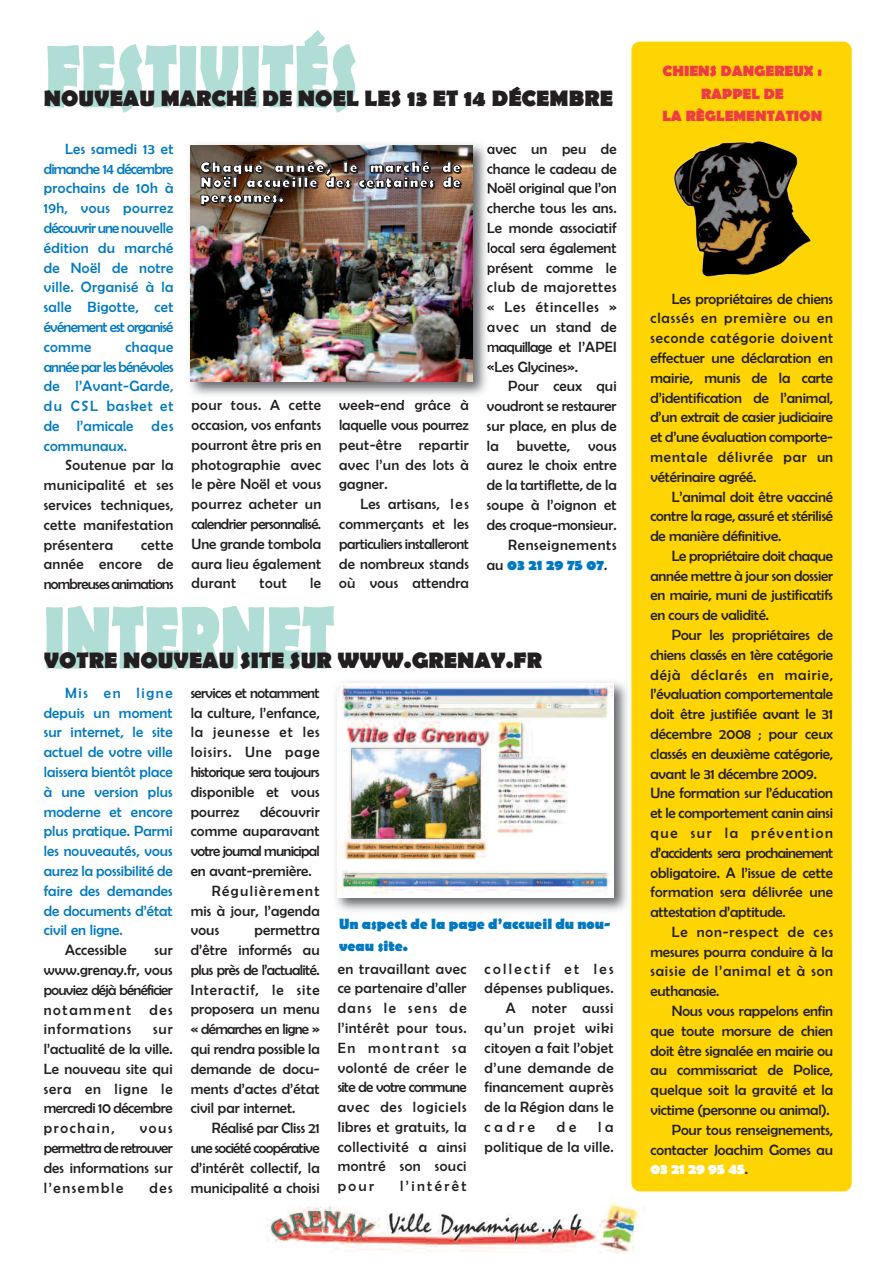
<style>
.page{position:relative;width:893px;height:1263px;background:#fff}
.page>*{position:absolute;margin:0;border:0;box-sizing:border-box;transform-origin:0 0}
.t1{font:700 22.5px "Berlin Sans FB";color:#231f20}
.t2{font:15px/19.8px "Berlin Sans FB";color:#231f20;text-align:justify}
.t3{font:15px/19.8px "Berlin Sans FB";letter-spacing:.01em;color:#0079c2;text-align:justify}
.t4{font:15px/19.8px "Berlin Sans FB";letter-spacing:.025em;color:#231f20;text-align:right}
.t5{font:700 15px/15px "Berlin Sans FB";letter-spacing:.07em;color:#fff;text-align:justify}
.t6{font:700 15px/22.4px "Berlin Sans FB";color:#0079c2}
.t7{font:700 15px/22.4px "Berlin Sans FB";color:#ee3b46;text-align:center}
.t8{font:15px "Berlin Sans FB";letter-spacing:.035em;color:#231f20}
.t9{font:15px "Berlin Sans FB";letter-spacing:.16em;color:#231f20}
.t10{font:15px "Berlin Sans FB";letter-spacing:-.05em;color:#231f20}
.t11{font:15px "Berlin Sans FB";letter-spacing:.06em;color:#231f20}
.t12{font:15px "Berlin Sans FB";letter-spacing:.05em;color:#231f20}
.t13{font:15px "Berlin Sans FB";letter-spacing:.09em;color:#231f20}
.s1{font-weight:400;color:#231f20}
.s2{color:#231f20}
</style>
<div class="page">
<img style="left:266px;top:1198px;width:377px;height:55px">
<svg style="left:46px;top:606px;width:218px;height:64px"></svg>
<svg style="left:47px;top:44px;width:191px;height:69px"></svg>
<img style="left:336px;top:682px;width:292px;height:229px">
<div style="left:337px;top:683px;width:277px;height:214px;background:#fff"></div>
<img style="left:337px;top:685px;width:275px;height:208px">
<img style="left:190px;top:144px;width:302px;height:257px">
<svg style="left:366px;top:400px;width:21px;height:1px"></svg>
<svg style="left:487px;top:147px;width:5px;height:7px"></svg>
<svg style="left:487px;top:166px;width:5px;height:8px"></svg>
<svg style="left:488px;top:183px;width:4px;height:10px"></svg>
<svg style="left:487px;top:206px;width:5px;height:7px"></svg>
<svg style="left:488px;top:223px;width:4px;height:10px"></svg>
<svg style="left:488px;top:243px;width:4px;height:10px"></svg>
<svg style="left:487px;top:265px;width:5px;height:10px"></svg>
<svg style="left:487px;top:285px;width:5px;height:8px"></svg>
<svg style="left:487px;top:305px;width:5px;height:6px"></svg>
<svg style="left:487px;top:325px;width:5px;height:7px"></svg>
<svg style="left:487px;top:345px;width:5px;height:7px"></svg>
<svg style="left:487px;top:365px;width:5px;height:5px"></svg>
<img style="left:191px;top:145px;width:281px;height:237px">
<div style="left:631px;top:42px;width:221px;height:1149px;background:#fed503;border-radius:9px"></div>
<img style="left:674px;top:141px;width:137px;height:136px">
<h1 class="t1" style="left:44px;top:85px;width:571px">NOUVEAU MARCHÉ DE NOEL LES 13 ET 14 DÉCEMBRE</h1>
<p class="t3" style="left:44px;top:139px;width:131px;text-indent:21px">Les samedi 13 et dimanche 14 décembre prochains de 10h à 19h, vous pourrez découvrir une nouvelle édition du marché de Noël de notre ville. Organisé à la salle Bigotte, cet événement est organisé comme</p>
<p class="t2" style="left:487px;top:139px;width:131px">avec un peu de chance le cadeau de Noël original que l’on cherche tous les ans.<br>Le monde associatif local sera également présent comme le club de majorettes « Les étincelles » avec un stand de maquillage et l’APEI «Les Glycines».</p>
<p class="t2" style="left:508px;top:376px;width:110px">Pour ceux qui</p>
<p class="t2" style="left:487px;top:396px;width:131px">voudront se restaurer</p>
<p class="t2" style="left:487px;top:416px;width:131px">sur place, en plus de</p>
<p class="t2" style="left:487px;top:436px;width:131px">la buvette, vous</p>
<p class="t2" style="left:487px;top:455px;width:131px">aurez le choix entre</p>
<p class="t2" style="left:487px;top:475px;width:131px">de la tartiflette, de la</p>
<p class="t2" style="left:487px;top:495px;width:131px">soupe à l’oignon et</p>
<p class="t2" style="left:487px;top:515px;width:131px">des croque-monsieur.</p>
<p class="t12" style="left:508px;top:536px;width:110px">Renseignements</p>
<p class="t6" style="left:487px;top:553px;width:122px"><span class="s1">au</span> 03 21 29 75 07<span class="s1">.</span></p>
<p class="t5" style="left:200px;top:160px;width:262px">Chaque année, le <span class="s2">m</span>arché de <span class="s2">N</span>oël accueille des centaines de personnes.</p>
<p class="t3" style="left:44px;top:337px;width:131px;text-indent:82px">chaque année par les bénévoles de l’Avant-Garde, du CSL basket et de l’amicale des communaux.</p>
<p class="t2" style="left:44px;top:455px;width:131px;text-indent:21px">Soutenue par la municipalité et ses services techniques, cette manifestation présentera</p>
<p class="t2" style="left:339px;top:395px;width:131px">week-end grâce à laquelle vous pourrez peut-être repartir avec l’un des lots à gagner.</p>
<p class="t2" style="left:339px;top:494px;width:131px;text-indent:21px">Les artisans, les commerçants et les particuliers installeront de nombreux stands où vous attendra</p>
<p class="t2" style="left:191px;top:395px;width:131px">pour tous. A cette occasion, vos enfants pourront être pris en photographie avec le père Noël et vous pourrez acheter un calendrier personnalisé.<br>Une grande tombola aura lieu également durant</p>
<p class="t2" style="left:44px;top:534px;width:131px;text-indent:97px">cette année encore de nombreuses animations</p>
<p class="t2" style="left:260px;top:573px;width:29px">tout</p>
<p class="t2" style="left:310px;top:573px;width:12px">le</p>
<h1 class="t1" style="left:44px;top:647px;width:500px">VOTRE NOUVEAU SITE SUR WWW.GRENAY.FR</h1>
<p class="t3" style="left:44px;top:683px;width:130px;text-indent:21px">Mis en ligne depuis un moment sur internet, le site actuel de votre ville laissera bientôt place à une version plus moderne et encore plus pratique. Parmi les nouveautés, vous aurez la possibilité de faire des demandes de documents d’état civil en ligne.</p>
<p class="t2" style="left:65px;top:940px;width:63px">Accessible</p>
<p class="t2" style="left:191px;top:683px;width:130px">services et notamment la culture, l’enfance, la jeunesse et les loisirs. Une page historique sera toujours disponible et vous pourrez</p>
<p class="t2" style="left:260px;top:801px;width:61px">découvrir</p>
<p class="t2" style="left:191px;top:821px;width:130px">comme auparavant</p>
<p class="t10" style="left:191px;top:842px;width:130px">votre journal municipal</p>
<p class="t2" style="left:191px;top:861px;width:123px">en avant-première.</p>
<p class="t13" style="left:212px;top:882px;width:109px">Régulièrement</p>
<p class="t2" style="left:191px;top:900px;width:130px">mis à jour, l’agenda</p>
<p class="t2" style="left:191px;top:920px;width:30px">vous</p>
<p class="t6" style="left:339px;top:912px;width:273px">Un aspect de la page d’accueil du nou&shy;veau site.</p>
<p class="t2" style="left:191px;top:920px;width:130px;text-indent:64px">permettra d’être informés au plus près de l’actualité.<br>Interactif, le site proposera un menu « démarches en ligne » qui rendra possible la demande de docu&shy;ments d’actes d’état civil par internet.</p>
<p class="t2" style="left:191px;top:1118px;width:130px;text-indent:21px">Réalisé par Cliss 21 une société coopérative d’intérêt collectif, la municipalité a choisi</p>
<p class="t2" style="left:44px;top:940px;width:130px;text-indent:111px">sur www.grenay.fr, vous pouviez déjà bénéficier notamment des informations</p>
<p class="t9" style="left:485px;top:960px;width:130px">collectif et les</p>
<p class="t4" style="left:485px;top:978px;width:130px">dépenses publiques.</p>
<p class="t8" style="left:506px;top:999px;width:109px">A noter aussi</p>
<p class="t11" style="left:485px;top:1019px;width:130px">qu’un projet wiki</p>
<p class="t4" style="left:485px;top:1038px;width:130px">citoyen a fait l’objet</p>
<p class="t8" style="left:485px;top:1058px;width:130px">d’une demande de</p>
<p class="t2" style="left:485px;top:1077px;width:130px">financement auprès</p>
<p class="t4" style="left:485px;top:1097px;width:130px">de la Région dans le</p>
<p class="t2" style="left:485px;top:1117px;width:52px">cadre</p>
<p class="t2" style="left:557px;top:1117px;width:21px">d e</p>
<p class="t2" style="left:338px;top:958px;width:130px">en travaillant avec ce partenaire d’aller dans le sens de l’intérêt pour tous.<br>En montrant sa volonté de créer le site de votre commune avec des logiciels libres et gratuits, la collectivité a ainsi montré son souci pour</p>
<p class="t2" style="left:44px;top:1019px;width:130px;text-indent:109px">sur l’actualité de la ville.<br>Le nouveau site qui sera en ligne le mercredi 10 décembre prochain,</p>
<p class="t4" style="left:485px;top:1117px;width:130px">l a<br>politique de la ville.</p>
<p class="t2" style="left:44px;top:1118px;width:130px;text-indent:96px">vous permettra de retrouver des informations sur l’ensemble</p>
<p class="t9" style="left:400px;top:1177px;width:68px">l’intérêt</p>
<p class="t2" style="left:149px;top:1177px;width:25px">des</p>
<p class="t7" style="left:662px;top:60px;width:162px">CHIENS DANGEREUX :<br>RAPPEL DE<br>LA RÈGLEMENTATION</p>
<p class="t2" style="left:650px;top:289px;width:184px;text-indent:21px">Les propriétaires de chiens classés en première ou en seconde catégorie doivent effectuer une déclaration en mairie, munis de la carte d’identification de l’animal, d’un extrait de casier judiciaire et d’une évaluation comporte&shy;mentale délivrée par un vétérinaire agréé.</p>
<p class="t2" style="left:650px;top:486px;width:184px;text-indent:21px">L’animal doit être vacciné contre la rage, assuré et stérilisé de manière définitive.</p>
<p class="t2" style="left:650px;top:546px;width:184px;text-indent:21px">Le propriétaire doit chaque année mettre à jour son dossier en mairie, muni de justificatifs en cours de validité.</p>
<p class="t2" style="left:650px;top:625px;width:184px;text-align:left;text-indent:21px">Pour les propriétaires de chiens classés en 1ère catégorie déjà déclarés en mairie, l’évaluation comportementale doit être justifiée avant le 31 décembre 2008 ; pour ceux classés en deuxième catégorie, avant le 31 décembre 2009.<br>Une formation sur l’éducation et le comportement canin ainsi que sur la prévention d’accidents sera prochainement obligatoire. A l’issue de cette formation sera délivrée une attestation d’aptitude.</p>
<p class="t2" style="left:650px;top:922px;width:184px;text-indent:21px">Le non-respect de ces mesures pourra conduire à la saisie de l’animal et à son euthanasie.</p>
<p class="t2" style="left:672px;top:1001px;width:163px">Nous vous rappelons enfin</p>
<p class="t2" style="left:650px;top:1021px;width:184px">que toute morsure de chien</p>
<p class="t2" style="left:650px;top:1040px;width:184px">doit être signalée en mairie ou</p>
<p class="t2" style="left:650px;top:1060px;width:184px">au commissariat de Police,</p>
<p class="t2" style="left:650px;top:1080px;width:184px">quelque soit la gravité et la</p>
<p class="t2" style="left:650px;top:1100px;width:181px">victime (personne ou animal).</p>
<p class="t2" style="left:672px;top:1120px;width:163px">Pour tous renseignements,</p>
<p class="t2" style="left:650px;top:1139px;width:184px">contacter Joachim Gomes au</p>
<p class="t5" style="left:650px;top:1162px;width:99px">03 21 29 95 45<span class="s1">.</span></p>
</div>
